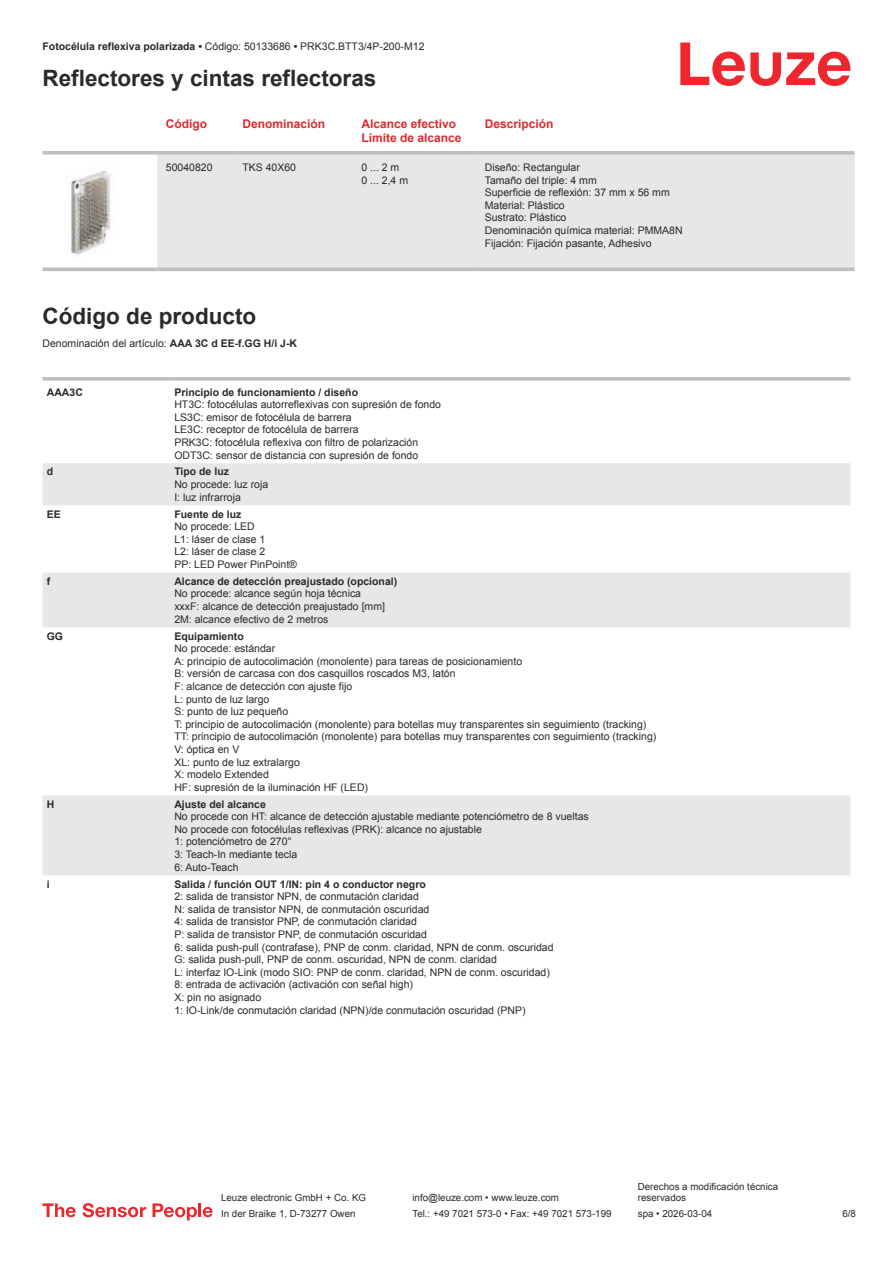
<style>
.page{position:relative;width:893px;height:1263px;background:#fff}
.page>*{position:absolute;margin:0;border:0;box-sizing:border-box;transform-origin:0 0}
.t1{font:700 22.5px "Arial";color:#2b292a}
.t2{font:700 12px/14.4px "Arial";color:#db2a30}
.t3{font:10.5px/12.6px "Arial";color:#2b292a}
.t4{font:700 10.5px "Arial";color:#2b292a}
.t5{font:9.75px/11.7px "Arial";color:#2b292a}
.s1{font-weight:700}
</style>
<div class="page">
<svg style="left:680px;top:43px;width:170px;height:43px"></svg>
<div style="left:157px;top:155px;width:698px;height:113px;background:#e6e7e9"></div>
<svg style="left:43px;top:151px;width:114px;height:4px"></svg>
<svg style="left:157px;top:151px;width:77px;height:4px"></svg>
<svg style="left:234px;top:151px;width:119px;height:4px"></svg>
<svg style="left:353px;top:151px;width:123px;height:4px"></svg>
<svg style="left:476px;top:151px;width:379px;height:4px;background:#c1c3c5"></svg>
<hr style="left:43px;top:268px;width:114px;height:3px;background:#bdbfc1">
<hr style="left:157px;top:268px;width:77px;height:3px;background:#bdbfc1">
<hr style="left:234px;top:268px;width:119px;height:3px;background:#bdbfc1">
<hr style="left:353px;top:268px;width:123px;height:3px;background:#bdbfc1">
<hr style="left:476px;top:268px;width:379px;height:3px;background:#bdbfc1">
<img style="left:70px;top:171px;width:40px;height:84px">
<svg style="left:43px;top:463px;width:807px;height:412px"></svg>
<svg style="left:43px;top:377px;width:127px;height:4px"></svg>
<svg style="left:170px;top:377px;width:680px;height:4px;background:#c3c5c7"></svg>
<svg style="left:43px;top:1203px;width:33px;height:14px"></svg>
<svg style="left:83px;top:1203px;width:63px;height:14px"></svg>
<svg style="left:153px;top:1203px;width:44px;height:17px"></svg>
<hr style="left:198px;top:1203px;width:3px;height:14px;background:#ed272d">
<svg style="left:203px;top:1207px;width:10px;height:10px"></svg>
<p class="t3" style="left:43px;top:41px;width:384px"><span class="s1">Fotocélula reflexiva polarizada •</span> Código: 50133686 <span class="s1">•</span> PRK3C.BTT3/4P-200-M12</p>
<h1 class="t1" style="left:43px;top:70px;width:335px">Reflectores y cintas reflectoras</h1>
<p class="t2" style="left:166px;top:117px;width:43px">Código</p>
<p class="t2" style="left:242px;top:117px;width:84px">Denominación</p>
<p class="t2" style="left:361px;top:117px;width:102px">Alcance efectivo<br>Límite de alcance</p>
<p class="t2" style="left:485px;top:117px;width:70px">Descripción</p>
<p class="t3" style="left:166px;top:162px;width:48px">50040820</p>
<p class="t3" style="left:242px;top:162px;width:55px">TKS 40X60</p>
<p class="t3" style="left:361px;top:162px;width:48px">0 ... 2 m<br>0 ... 2,4 m</p>
<p class="t3" style="left:485px;top:162px;width:199px">Diseño: Rectangular<br>Tamaño del triple: 4 mm<br>Superficie de reflexión: 37 mm x 56 mm<br>Material: Plástico<br>Sustrato: Plástico<br>Denominación química material: PMMA8N<br>Fijación: Fijación pasante, Adhesivo</p>
<h1 class="t1" style="left:43px;top:308px;width:215px">Código de producto</h1>
<p class="t3" style="left:43px;top:338px;width:256px">Denominación del artículo: <span class="s1">AAA 3C d EE-f.GG H/i J-K</span></p>
<p class="t4" style="left:47px;top:388px;width:38px">AAA3C</p>
<p class="t4" style="left:174px;top:388px;width:185px">Principio de funcionamiento / diseño</p>
<p class="t3" style="left:174px;top:399px;width:268px">HT3C: fotocélulas autorreflexivas con supresión de fondo LS3C: emisor de fotocélula de barrera<br>LE3C: receptor de fotocélula de barrera<br>PRK3C: fotocélula reflexiva con filtro de polarización ODT3C: sensor de distancia con supresión de fondo</p>
<p class="t4" style="left:47px;top:468px;width:8px">d</p>
<p class="t4" style="left:174px;top:468px;width:56px">Tipo de luz</p>
<p class="t3" style="left:174px;top:479px;width:95px">No procede: luz roja<br>I: luz infrarroja</p>
<p class="t4" style="left:47px;top:510px;width:16px">EE</p>
<p class="t4" style="left:174px;top:510px;width:69px">Fuente de luz</p>
<p class="t3" style="left:174px;top:521px;width:124px">No procede: LED<br>L1: láser de clase 1<br>L2: láser de clase 2<br>PP: LED Power PinPoint®</p>
<p class="t4" style="left:47px;top:577px;width:5px">f</p>
<p class="t4" style="left:174px;top:577px;width:224px">Alcance de detección preajustado (opcional)</p>
<p class="t3" style="left:174px;top:588px;width:212px">No procede: alcance según hoja técnica xxxF: alcance de detección preajustado [mm]<br>2M: alcance efectivo de 2 metros</p>
<p class="t4" style="left:47px;top:632px;width:18px">GG</p>
<p class="t4" style="left:174px;top:632px;width:71px">Equipamiento</p>
<p class="t3" style="left:174px;top:643px;width:484px">No procede: estándar<br>A: principio de autocolimación (monolente) para tareas de posicionamiento<br>B: versión de carcasa con dos casquillos roscados M3, latón<br>F: alcance de detección con ajuste fijo<br>L: punto de luz largo<br>S: punto de luz pequeño<br>T: principio de autocolimación (monolente) para botellas muy transparentes sin seguimiento (tracking)<br>TT: principio de autocolimación (monolente) para botellas muy transparentes con seguimiento (tracking)<br>V: óptica en V<br>XL: punto de luz extralargo<br>X: modelo Extended<br>HF: supresión de la iluminación HF (LED)</p>
<p class="t4" style="left:47px;top:800px;width:9px">H</p>
<p class="t4" style="left:174px;top:800px;width:93px">Ajuste del alcance</p>
<p class="t3" style="left:174px;top:811px;width:416px">No procede con HT: alcance de detección ajustable mediante potenciómetro de 8 vueltas No procede con fotocélulas reflexivas (PRK): alcance no ajustable<br>1: potenciómetro de 270°<br>3: Teach-In mediante tecla<br>6: Auto-Teach</p>
<p class="t4" style="left:47px;top:880px;width:4px">i</p>
<p class="t4" style="left:174px;top:880px;width:253px">Salida / función OUT 1/IN: pin 4 o conductor negro</p>
<p class="t3" style="left:174px;top:891px;width:381px">2: salida de transistor NPN, de conmutación claridad<br>N: salida de transistor NPN, de conmutación oscuridad<br>4: salida de transistor PNP, de conmutación claridad<br>P: salida de transistor PNP, de conmutación oscuridad<br>6: salida push-pull (contrafase), PNP de conm. claridad, NPN de conm. oscuridad G: salida push-pull, PNP de conm. oscuridad, NPN de conm. claridad<br>L: interfaz IO-Link (modo SIO: PNP de conm. claridad, NPN de conm. oscuridad)<br>8: entrada de activación (activación con señal high)<br>X: pin no asignado<br>1: IO-Link/de conmutación claridad (NPN)/de conmutación oscuridad (PNP)</p>
<p class="t5" style="left:221px;top:1193px;width:146px">Leuze electronic GmbH + Co. KG</p>
<p class="t5" style="left:412px;top:1193px;width:148px">info@leuze.com • www.leuze.com</p>
<p class="t5" style="left:638px;top:1181px;width:142px">Derechos a modificación técnica reservados</p>
<p class="t5" style="left:221px;top:1209px;width:136px">In der Braike 1, D-73277 Owen</p>
<p class="t5" style="left:412px;top:1209px;width:201px">Tel.: +49 7021 573-0 • Fax: +49 7021 573-199</p>
<p class="t5" style="left:638px;top:1209px;width:76px">spa • 2026-03-04</p>
<p class="t5" style="left:842px;top:1209px;width:15px">6 /8</p>
</div>
